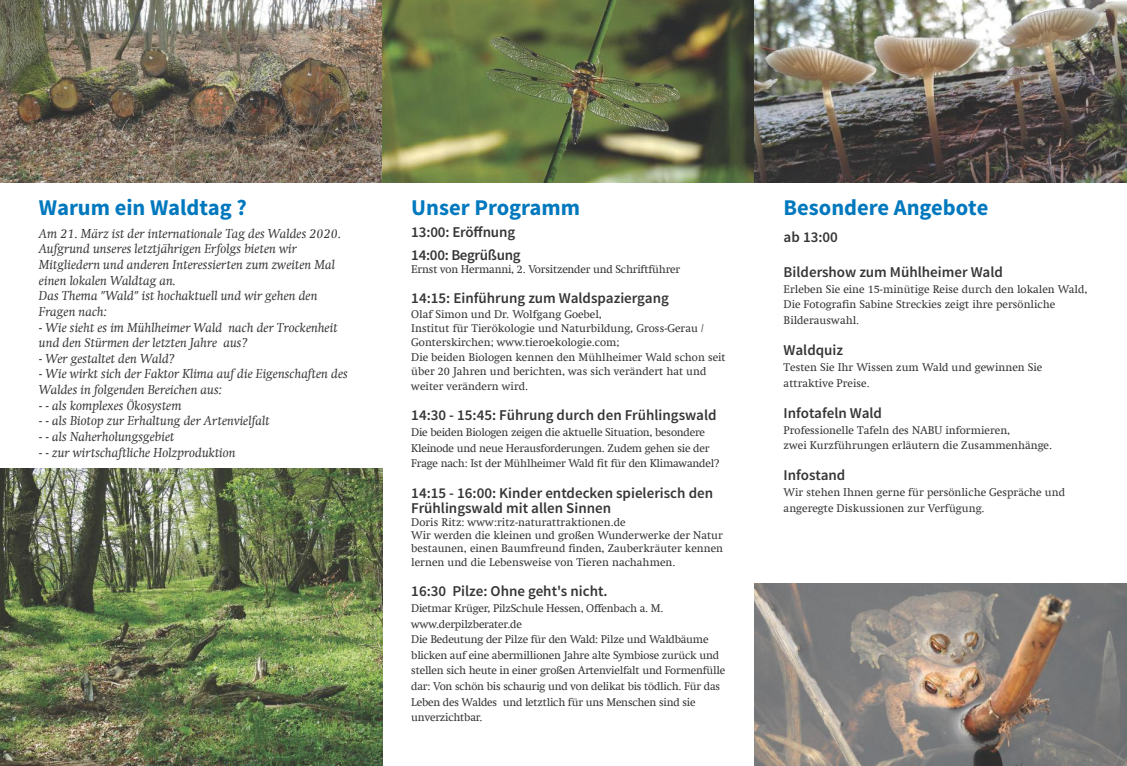
<style>
.page{position:relative;width:1127px;height:766px;background:#fff}
.page>*{position:absolute;margin:0;border:0;box-sizing:border-box;transform-origin:0 0}
.t1{font:700 22.5px "Source Sans Pro";color:#0078be}
.t2{font:600 15px/15px "Source Sans Pro";color:#373535}
.t3{font:600 15px/22.5px "Source Sans Pro";letter-spacing:-.02em;color:#373535}
.t4{font:italic 13.12px/15.6px "Swift Com";color:#373535}
.t5{font:11.25px/14.4px "Swift Com";color:#373535}
.t6{font:11.25px/15.6px "Swift Com";letter-spacing:-.02em;color:#373535}
</style>
<div class="page">
<img style="left:0;top:0;width:1127px;height:182px">
<img style="left:755px;top:583px;width:372px;height:182px">
<img style="left:0;top:469px;width:383px;height:296px">
<h1 class="t1" style="left:39px;top:193px;width:209px">Warum ein Waldtag ?</h1>
<p class="t4" style="left:39px;top:225px;width:304px">Am 21. März ist der internationale Tag des Waldes 2020.<br>Aufgrund unseres letztjährigen Erfolgs bieten wir Mitgliedern und anderen Interessierten zum zweiten Mal einen lokalen Waldtag an.<br>Das Thema "Wald" ist hochaktuell und wir gehen den Fragen nach:</p>
<p class="t4" style="left:39px;top:319px;width:300px">- Wie sieht es im Mühlheimer Wald nach der Trockenheit und den Stürmen der letzten Jahre aus?</p>
<p class="t4" style="left:39px;top:350px;width:138px">- Wer gestaltet den Wald?</p>
<p class="t4" style="left:39px;top:366px;width:310px">- Wie wirkt sich der Faktor Klima auf die Eigenschaften des<br>Waldes in folgenden Bereichen aus:</p>
<p class="t4" style="left:39px;top:397px;width:144px">- - als komplexes Ökosystem</p>
<p class="t4" style="left:39px;top:413px;width:232px">- - als Biotop zur Erhaltung der Artenvielfalt</p>
<p class="t4" style="left:39px;top:428px;width:137px">- - als Naherholungsgebiet</p>
<p class="t4" style="left:39px;top:444px;width:198px">- - zur wirtschaftliche Holzproduktion</p>
<h1 class="t1" style="left:411px;top:193px;width:170px">Unser Programm</h1>
<h2 class="t3" style="left:411px;top:221px;width:111px">13:00: Eröffnung<br>14:00: Begrüßung</h2>
<p class="t6" style="left:411px;top:261px;width:270px">Ernst von Hermanni, 2. Vorsitzender und Schriftführer</p>
<h2 class="t2" style="left:411px;top:291px;width:259px">14:15: Einführung zum Waldspaziergang</h2>
<p class="t5" style="left:411px;top:306px;width:316px">Olaf Simon und Dr. Wolfgang Goebel,<br>Institut für Tierökologie und Naturbildung, Gross-Gerau / Gonterskirchen; www.tieroekologie.com;<br>Die beiden Biologen kennen den Mühlheimer Wald schon seit über 20 Jahren und berichten, was sich verändert hat und weiter verändern wird.</p>
<h2 class="t2" style="left:411px;top:408px;width:307px">14:30 - 15:45: Führung durch den Frühlingswald</h2>
<p class="t6" style="left:411px;top:424px;width:309px">Die beiden Biologen zeigen die aktuelle Situation, besondere<br>Kleinode und neue Herausforderungen. Zudem gehen sie der<br>Frage nach: Ist der Mühlheimer Wald fit für den Klimawandel?</p>
<h2 class="t2" style="left:411px;top:485px;width:303px">14:15 - 16:00: Kinder entdecken spielerisch den<br>Frühlingswald mit allen Sinnen</h2>
<p class="t5" style="left:411px;top:515px;width:313px;line-height:13.1px">Doris Ritz: www:ritz-naturattraktionen.de<br>Wir werden die kleinen und großen Wunderwerke der Natur bestaunen, einen Baumfreund finden, Zauberkräuter kennen lernen und die Lebensweise von Tieren nachahmen.</p>
<h2 class="t2" style="left:411px;top:584px;width:198px">16:30 Pilze: Ohne geht's nicht.</h2>
<p class="t6" style="left:411px;top:600px;width:315px">Dietmar Krüger, PilzSchule Hessen, Offenbach a. M. www.derpilzberater.de<br>Die Bedeutung der Pilze für den Wald: Pilze und Waldbäume blicken auf eine abermillionen Jahre alte Symbiose zurück und stellen sich heute in einer großen Artenvielfalt und Formenfülle dar: Von schön bis schaurig und von delikat bis tödlich. Für das Leben des Waldes und letztlich für uns Menschen sind sie unverzichtbar.</p>
<h1 class="t1" style="left:783px;top:193px;width:206px">Besondere Angebote</h1>
<h2 class="t2" style="left:783px;top:230px;width:56px">ab 13:00</h2>
<h2 class="t2" style="left:783px;top:265px;width:221px">Bildershow zum Mühlheimer Wald</h2>
<p class="t5" style="left:783px;top:281px;width:305px;line-height:15.6px">Erleben Sie eine 15-minütige Reise durch den lokalen Wald,<br>Die Fotografin Sabine Streckies zeigt ihre persönliche<br>Bilderauswahl.</p>
<h2 class="t2" style="left:783px;top:343px;width:61px">Waldquiz</h2>
<p class="t5" style="left:783px;top:359px;width:260px;line-height:15.6px">Testen Sie Ihr Wissen zum Wald und gewinnen Sie attraktive Preise.</p>
<h2 class="t2" style="left:783px;top:405px;width:100px">Infotafeln Wald</h2>
<p class="t5" style="left:783px;top:422px;width:270px;line-height:15.6px">Professionelle Tafeln des NABU informieren,<br>zwei Kurzführungen erläutern die Zusammenhänge.</p>
<h2 class="t2" style="left:783px;top:468px;width:63px">Infostand</h2>
<p class="t5" style="left:783px;top:484px;width:283px;line-height:15.6px">Wir stehen Ihnen gerne für persönliche Gespräche und angeregte Diskussionen zur Verfügung.</p>
</div>
